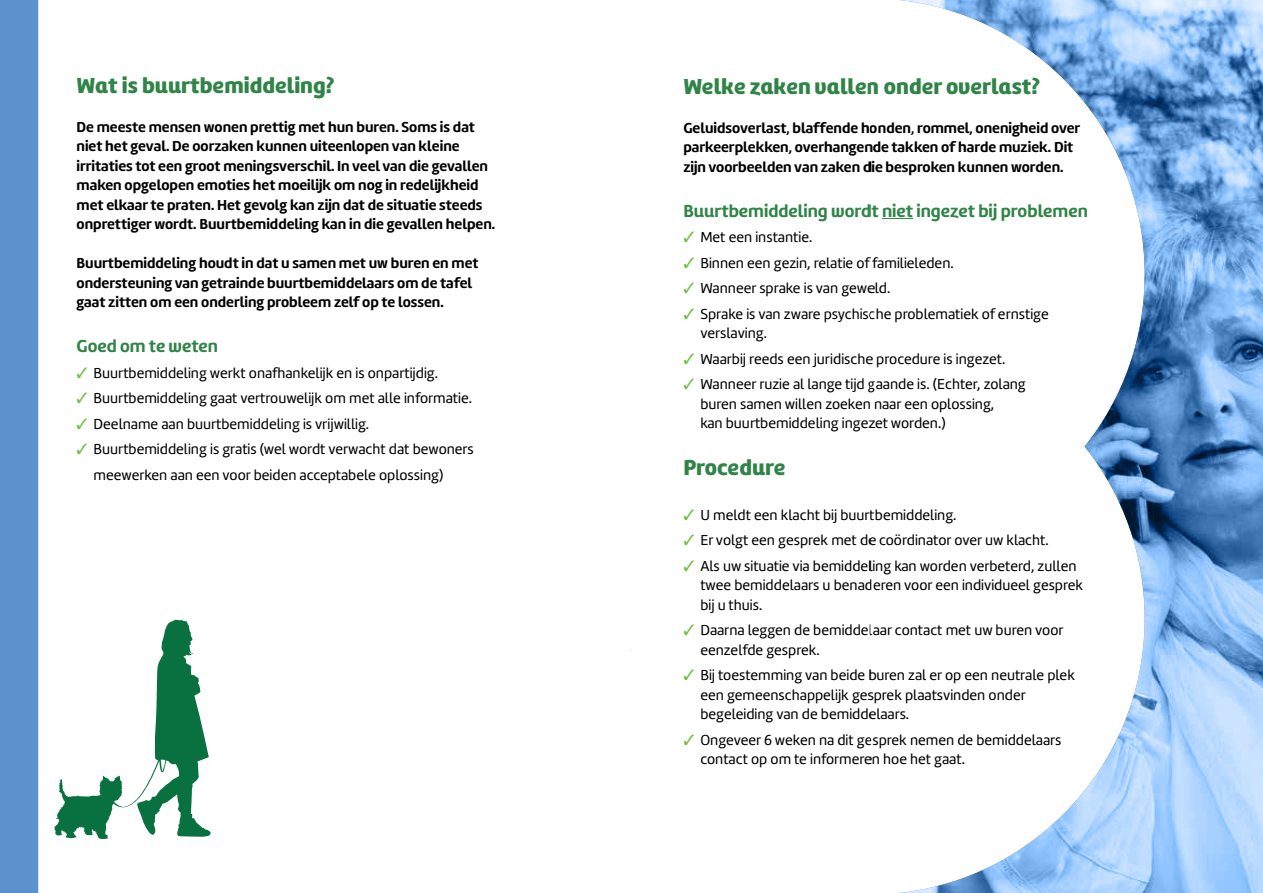
<style>
.page{position:relative;width:1263px;height:893px;background:#fff}
.page>*{position:absolute;margin:0;border:0;box-sizing:border-box;transform-origin:0 0}
.t1{font:900 22.5px "Amelia UP";color:#308447}
.t2{font:700 18px "Amelia UP";color:#308447}
.t3{font:15px/19.5px "Amelia";color:#000}
.t4{font:700 15px/19.5px "Amelia";color:#000}
.s1{color:#72bf44}
</style>
<div class="page">
<div style="left:0;top:0;width:38px;height:893px;background:#5b91cc"></div>
<svg style="left:54px;top:619px;width:157px;height:220px"></svg>
<img style="left:882px;top:0;width:381px;height:893px">
<h1 class="t1" style="left:77px;top:71px;width:259px">Wat is buurtbemiddeling?</h1>
<p class="t4" style="left:77px;top:117px;width:420px">De meeste mensen wonen prettig met hun buren. Soms is dat niet het geval. De oorzaken kunnen uiteenlopen van kleine irritaties tot een groot meningsverschil. In veel van die gevallen maken opgelopen emoties het moeilijk om nog in redelijkheid met elkaar te praten. Het gevolg kan zijn dat de situatie steeds onprettiger wordt. Buurtbemiddeling kan in die gevallen helpen.</p>
<p class="t4" style="left:77px;top:254px;width:403px">Buurtbemiddeling houdt in dat u samen met uw buren en met ondersteuning van getrainde buurtbemiddelaars om de tafel gaat zitten om een onderling probleem zelf op te lossen.</p>
<p class="t2" style="left:77px;top:335px;width:143px">Goed om te weten</p>
<p class="t3" style="left:77px;top:363px;width:363px"><span class="s1">✓</span> Buurtbemiddeling werkt onafhankelijk en is onpartijdig.</p>
<p class="t3" style="left:77px;top:388px;width:397px"><span class="s1">✓</span> Buurtbemiddeling gaat vertrouwelijk om met alle informatie.</p>
<p class="t3" style="left:77px;top:414px;width:294px"><span class="s1">✓</span> Deelname aan buurtbemiddeling is vrijwillig.</p>
<p class="t3" style="left:94px;top:436px;width:382px;line-height:25.5px;text-indent:-17px"><span class="s1">✓</span> Buurtbemiddeling is gratis (wel wordt verwacht dat bewoners meewerken aan een voor beiden acceptabele oplossing)</p>
<h1 class="t1" style="left:683px;top:72px;width:358px">Welke zaken vallen onder overlast?</h1>
<p class="t4" style="left:683px;top:118px;width:398px">Geluidsoverlast, blaffende honden, rommel, onenigheid over parkeerplekken, overhangende takken of harde muziek. Dit zijn voorbeelden van zaken die besproken kunnen worden.</p>
<p class="t2" style="left:683px;top:200px;width:406px">Buurtbemiddeling wordt niet ingezet bij problemen</p>
<p class="t3" style="left:683px;top:227px;width:130px"><span class="s1">✓</span> Met een instantie.</p>
<p class="t3" style="left:683px;top:253px;width:272px"><span class="s1">✓</span> Binnen een gezin, relatie of familieleden.</p>
<p class="t3" style="left:683px;top:278px;width:208px"><span class="s1">✓</span> Wanneer sprake is van geweld.</p>
<p class="t3" style="left:700px;top:304px;width:350px;text-indent:-17px"><span class="s1">✓</span> Sprake is van zware psychische problematiek of ernstige verslaving.</p>
<p class="t3" style="left:683px;top:349px;width:323px"><span class="s1">✓</span> Waarbij reeds een juridische procedure is ingezet.</p>
<p class="t3" style="left:700px;top:374px;width:327px;text-indent:-17px"><span class="s1">✓</span> Wanneer ruzie al lange tijd gaande is. (Echter, zolang buren samen willen zoeken naar een oplossing,<br>kan buurtbemiddeling ingezet worden.)</p>
<h1 class="t1" style="left:683px;top:453px;width:104px">Procedure</h1>
<p class="t3" style="left:683px;top:505px;width:275px"><span class="s1">✓</span> U meldt een klacht bij buurtbemiddeling.</p>
<p class="t3" style="left:683px;top:530px;width:367px"><span class="s1">✓</span> Er volgt een gesprek met de coördinator over uw klacht.</p>
<p class="t3" style="left:700px;top:556px;width:384px;text-indent:-17px"><span class="s1">✓</span> Als uw situatie via bemiddeling kan worden verbeterd, zullen twee bemiddelaars u benaderen voor een individueel gesprek bij u thuis.</p>
<p class="t3" style="left:700px;top:620px;width:365px;text-indent:-17px"><span class="s1">✓</span> Daarna leggen de bemiddelaar contact met uw buren voor eenzelfde gesprek.</p>
<p class="t3" style="left:700px;top:665px;width:376px;text-indent:-17px"><span class="s1">✓</span> Bij toestemming van beide buren zal er op een neutrale plek een gemeenschappelijk gesprek plaatsvinden onder begeleiding van de bemiddelaars.</p>
<p class="t3" style="left:700px;top:730px;width:363px;text-indent:-17px"><span class="s1">✓</span> Ongeveer 6 weken na dit gesprek nemen de bemiddelaars contact op om te informeren hoe het gaat.</p>
</div>
